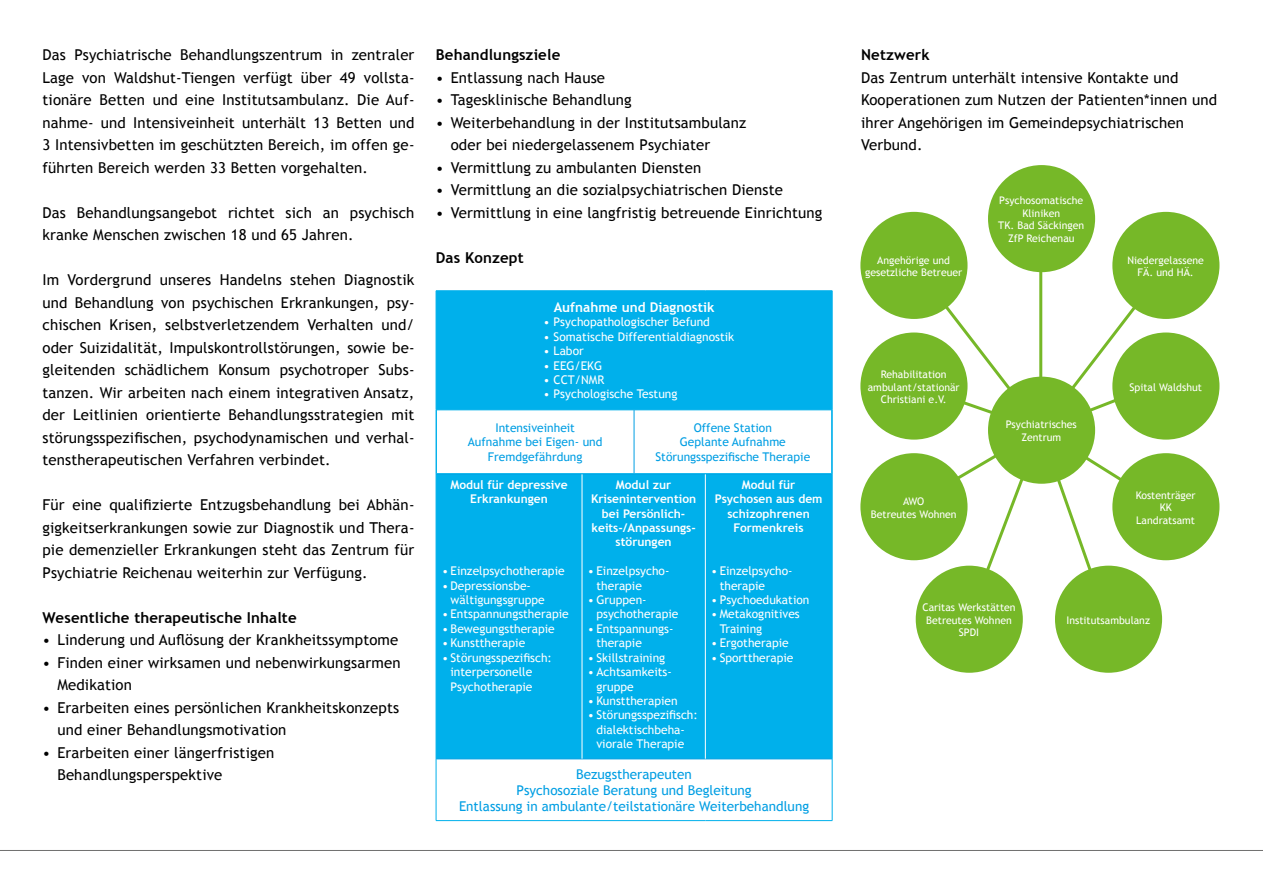
<style>
.page{position:relative;width:1263px;height:893px;background:#fff}
.page>*{position:absolute;margin:0;border:0;box-sizing:border-box;transform-origin:0 0}
.t1{font:15px/22.5px "Trebuchet MS";letter-spacing:.01em;color:#000}
.t2{font:700 15px "Trebuchet MS";letter-spacing:.01em;color:#000}
.t3{font:13.5px/16.2px "Trebuchet MS";color:#009ee3;text-align:center}
.t4{font:700 13.5px "Trebuchet MS";color:#fff}
.t5{font:12px/14.4px "Trebuchet MS";color:#fff}
.t6{font:700 12px/14.4px "Trebuchet MS";color:#fff;text-align:center}
.t7{font:12px/14.4px "Trebuchet MS";color:#009ee3;text-align:center}
.t8{font:10.5px/12.6px "Trebuchet MS";color:#fff;text-align:center}
</style>
<div class="page">
<svg style="left:905px;top:263px;width:271px;height:361px"></svg>
<div style="left:437px;top:291px;width:395px;height:468px;background:#00b0eb"></div>
<hr style="left:436px;top:474px;width:146px;height:1px;background:#009ee3">
<hr style="left:705px;top:474px;width:127px;height:1px;background:#009ee3">
<hr style="left:436px;top:759px;width:146px;height:1px;background:#009ee3">
<hr style="left:705px;top:759px;width:127px;height:1px;background:#009ee3">
<hr style="left:582px;top:474px;width:123px;height:1px;background:#009ee3">
<hr style="left:582px;top:759px;width:123px;height:1px;background:#009ee3">
<hr style="left:582px;top:474px;width:1px;height:285px;background:#fff">
<hr style="left:705px;top:474px;width:1px;height:285px;background:#fff">
<hr style="left:436px;top:409px;width:146px;height:1px;background:#00b0eb">
<hr style="left:582px;top:409px;width:123px;height:1px;background:#00b0eb">
<hr style="left:705px;top:409px;width:127px;height:1px;background:#00b0eb">
<hr style="left:436px;top:290px;width:146px;height:1px;background:#00b0eb">
<hr style="left:436px;top:291px;width:1px;height:118px;background:#00b0eb">
<hr style="left:582px;top:290px;width:123px;height:1px;background:#00b0eb">
<hr style="left:705px;top:290px;width:127px;height:1px;background:#00b0eb">
<hr style="left:832px;top:291px;width:1px;height:118px;background:#00b0eb">
<hr style="left:832px;top:410px;width:1px;height:64px;background:#00b0eb">
<hr style="left:436px;top:474px;width:1px;height:285px;background:#00b0eb">
<hr style="left:832px;top:474px;width:1px;height:285px;background:#00b0eb">
<hr style="left:436px;top:759px;width:1px;height:61px;background:#00b0eb">
<hr style="left:832px;top:759px;width:1px;height:61px;background:#00b0eb">
<hr style="left:436px;top:820px;width:146px;height:1px;background:#00b0eb">
<hr style="left:582px;top:820px;width:123px;height:1px;background:#00b0eb">
<hr style="left:705px;top:820px;width:127px;height:1px;background:#00b0eb">
<svg style="left:437px;top:411px;width:394px;height:62px"></svg>
<hr style="left:634px;top:410px;width:1px;height:63px;background:#009ee3">
<hr style="left:436px;top:410px;width:198px;height:1px;background:#00b0eb">
<hr style="left:436px;top:410px;width:1px;height:63px;background:#00b0eb">
<hr style="left:634px;top:410px;width:198px;height:1px;background:#00b0eb">
<hr style="left:831px;top:410px;width:1px;height:63px;background:#00b0eb">
<hr style="left:436px;top:473px;width:198px;height:1px;background:#00b0eb">
<hr style="left:634px;top:473px;width:198px;height:1px;background:#00b0eb">
<div style="left:988px;top:165px;width:107px;height:107px;background:#76b828;border-radius:50%"></div>
<div style="left:988px;top:377px;width:107px;height:107px;background:#76b828;border-radius:50%"></div>
<div style="left:1112px;top:212px;width:107px;height:107px;background:#76b828;border-radius:50%"></div>
<div style="left:1112px;top:332px;width:107px;height:108px;background:#76b828;border-radius:50%"></div>
<div style="left:1112px;top:453px;width:107px;height:107px;background:#76b828;border-radius:50%"></div>
<div style="left:1055px;top:566px;width:107px;height:107px;background:#76b828;border-radius:50%"></div>
<div style="left:860px;top:212px;width:107px;height:107px;background:#76b828;border-radius:50%"></div>
<div style="left:860px;top:332px;width:107px;height:108px;background:#76b828;border-radius:50%"></div>
<div style="left:860px;top:453px;width:107px;height:107px;background:#76b828;border-radius:50%"></div>
<div style="left:916px;top:566px;width:107px;height:107px;background:#76b828;border-radius:50%"></div>
<hr style="left:0;top:850px;width:1263px;height:1px;background:#6f6f6e">
<p class="t1" style="left:42px;top:44px;width:374px;text-align:justify">Das Psychiatrische Behandlungszentrum in zentraler Lage von Waldshut-Tiengen verfügt über 49 vollsta&shy;tionäre Betten und eine I nstitutsambulanz. Die Auf&shy;nahme- und I ntensiveinheit unterhält 13 Betten und 3 I ntensivbetten im geschützten Bereich, im offen ge&shy;führten Bereich werden 33 Betten vorgehalten.</p>
<p class="t1" style="left:42px;top:201px;width:373px">Das Behandlungsangebot richtet sich an psychisch kranke Menschen zwischen 18 und 65 Jahren.</p>
<p class="t1" style="left:42px;top:269px;width:374px;text-align:justify">I m Vordergrund unseres Handelns stehen Diagnostik und Behandlung von psychischen Erkrankungen, psy&shy;chischen Krisen, selbstverletzendem Verhalten und/ oder Suizidalität, I mpulskontrollstörungen, sowie be&shy;gleitenden schädlichem Konsum psychotroper Subs&shy;tanzen. Wir arbeiten nach einem integrativen Ansatz, der Leitlinien orientierte Behandlungsstrategien mit störungsspezifischen, psychodynamischen und verhal&shy;tenstherapeutischen Verfahren verbindet.</p>
<p class="t1" style="left:42px;top:494px;width:374px;text-align:justify">Für eine qualifizierte Entzugsbehandlung bei Abhän&shy;gigkeitserkrankungen sowie zur Diagnostik und Thera&shy;pie demenzieller Erkrankungen steht das Zentrum für Psychiatrie Reichenau weiterhin zur Verfügung.</p>
<p class="t2" style="left:42px;top:608px;width:256px">Wesentliche therapeutische Inhalte</p>
<p class="t1" style="left:42px;top:629px;width:357px">• Linderung und Auflösung der Krankheitssymptome</p>
<p class="t1" style="left:57px;top:651px;width:345px;text-indent:-15px">• Finden einer wirksamen und nebenwirkungsarmen<br>Medikation</p>
<p class="t1" style="left:57px;top:696px;width:343px;text-indent:-15px">• Erarbeiten eines persönlichen Krankheitskonzepts und einer Behandlungsmotivation</p>
<p class="t1" style="left:57px;top:741px;width:218px;text-indent:-15px">• Erarbeiten einer längerfristigen<br>Behandlungsperspektive</p>
<p class="t2" style="left:436px;top:45px;width:126px">Behandlungsziele</p>
<p class="t1" style="left:436px;top:66px;width:171px">• Entlassung nach Hause</p>
<p class="t1" style="left:436px;top:89px;width:197px">• Tagesklinische Behandlung</p>
<p class="t1" style="left:451px;top:111px;width:297px;text-indent:-15px">• Weiterbehandlung in der I nstitutsambulanz oder bei niedergelassenem Psychiater</p>
<p class="t1" style="left:436px;top:156px;width:267px">• Vermittlung zu ambulanten Diensten</p>
<p class="t1" style="left:436px;top:179px;width:349px">• Vermittlung an die sozialpsychiatrischen Dienste</p>
<p class="t1" style="left:436px;top:201px;width:388px">• Vermittlung in eine langfristig betreuende Einrichtung</p>
<p class="t2" style="left:436px;top:248px;width:89px">Das Konzept</p>
<p class="t4" style="left:554px;top:299px;width:162px">Aufnahme und Diagnostik</p>
<p class="t5" style="left:544px;top:315px;width:168px">• Psychopathologischer Befund</p>
<p class="t5" style="left:544px;top:329px;width:192px">• Somatische Differentialdiagnostik</p>
<p class="t5" style="left:544px;top:344px;width:42px">• Labor</p>
<p class="t5" style="left:544px;top:358px;width:60px">• EEG/EKG</p>
<p class="t5" style="left:544px;top:373px;width:62px">• CCT/NMR</p>
<p class="t5" style="left:544px;top:387px;width:135px">• Psychologische Testung</p>
<p class="t7" style="left:468px;top:420px;width:136px">I ntensiveinheit<br>Aufnahme bei Eigen- und<br>Fremdgefährdung</p>
<p class="t7" style="left:655px;top:420px;width:156px">Offene Station<br>Geplante Aufnahme<br>Störungsspezifische Therapie</p>
<p class="t6" style="left:450px;top:477px;width:119px">Modul für depressive<br>Erkrankungen</p>
<p class="t6" style="left:591px;top:477px;width:107px">Modul zur<br>Krisenintervention bei Persönlich&shy;keits-/Anpassungs&shy;störungen</p>
<p class="t5" style="left:596px;top:564px;width:74px;text-indent:-8px">• Einzelpsycho&shy;therapie</p>
<p class="t5" style="left:596px;top:593px;width:83px;text-indent:-8px">• Gruppen&shy;psychotherapie</p>
<p class="t5" style="left:596px;top:622px;width:79px;text-indent:-8px">• Entspannungs&shy;therapie</p>
<p class="t5" style="left:588px;top:650px;width:79px">• Skillstraining</p>
<p class="t5" style="left:596px;top:665px;width:77px;text-indent:-8px">• Achtsamkeits&shy;gruppe</p>
<p class="t5" style="left:588px;top:694px;width:91px">• Kunsttherapien</p>
<p class="t5" style="left:588px;top:708px;width:112px;text-align:center">• Störungsspezifisch: dialektischbeha&shy;viorale Therapie</p>
<p class="t6" style="left:715px;top:477px;width:109px">Modul für<br>Psychosen aus dem schizophrenen<br>Formenkreis</p>
<p class="t5" style="left:720px;top:564px;width:74px;text-indent:-8px">• Einzelpsycho&shy;therapie</p>
<p class="t5" style="left:711px;top:593px;width:100px">• Psychoedukation</p>
<p class="t5" style="left:720px;top:607px;width:82px;text-indent:-8px">• Metakognitives<br>Training</p>
<p class="t5" style="left:711px;top:636px;width:79px">• Ergotherapie</p>
<p class="t5" style="left:711px;top:650px;width:84px">• Sporttherapie</p>
<p class="t5" style="left:442px;top:564px;width:124px">• Einzelpsychotherapie</p>
<p class="t5" style="left:451px;top:578px;width:96px;text-indent:-8px">• Depressionsbe&shy;wältigungsgruppe</p>
<p class="t5" style="left:442px;top:607px;width:128px">• Entspannungstherapie</p>
<p class="t5" style="left:442px;top:622px;width:114px">• Bewegungstherapie</p>
<p class="t5" style="left:442px;top:636px;width:85px">• Kunsttherapie</p>
<p class="t5" style="left:450px;top:650px;width:103px;text-indent:-8px">• Störungsspezifisch: interpersonelle<br>Psychotherapie</p>
<p class="t3" style="left:459px;top:766px;width:352px">Bezugstherapeuten<br>Psychosoziale Beratung und Begleitung<br>Entlassung in ambulante/teilstationäre Weiterbehandlung</p>
<p class="t2" style="left:861px;top:45px;width:70px">Netzwerk</p>
<p class="t1" style="left:861px;top:66px;width:357px">Das Zentrum unterhält intensive Kontakte und Kooperationen zum Nutzen der Patienten*innen und ihrer Angehörigen im Gemeindepsychiatrischen Verbund.</p>
<p class="t8" style="left:865px;top:254px;width:99px">Angehörige und gesetzliche Betreuer</p>
<p class="t8" style="left:998px;top:194px;width:88px">Psychosomatische<br>Kliniken<br>TK. Bad Säckingen<br>ZfP Reichenau</p>
<p class="t8" style="left:868px;top:368px;width:93px">Rehabilitation ambulant/stationär<br>Christiani e.V.</p>
<p class="t8" style="left:871px;top:495px;width:87px">AWO<br>Betreutes Wohnen</p>
<p class="t8" style="left:1006px;top:418px;width:73px">Psychiatrisches<br>Zentrum</p>
<p class="t8" style="left:1127px;top:254px;width:78px">Niedergelassene<br>FÄ. und HÄ.</p>
<p class="t8" style="left:1129px;top:381px;width:74px">Spital Waldshut</p>
<p class="t8" style="left:1136px;top:489px;width:62px">Kostenträger<br>KK<br>Landratsamt</p>
<p class="t8" style="left:922px;top:601px;width:95px">Caritas Werkstätten<br>Betreutes Wohnen<br>SPDI</p>
<p class="t8" style="left:1066px;top:614px;width:85px">I nstitutsambulanz</p>
</div>
